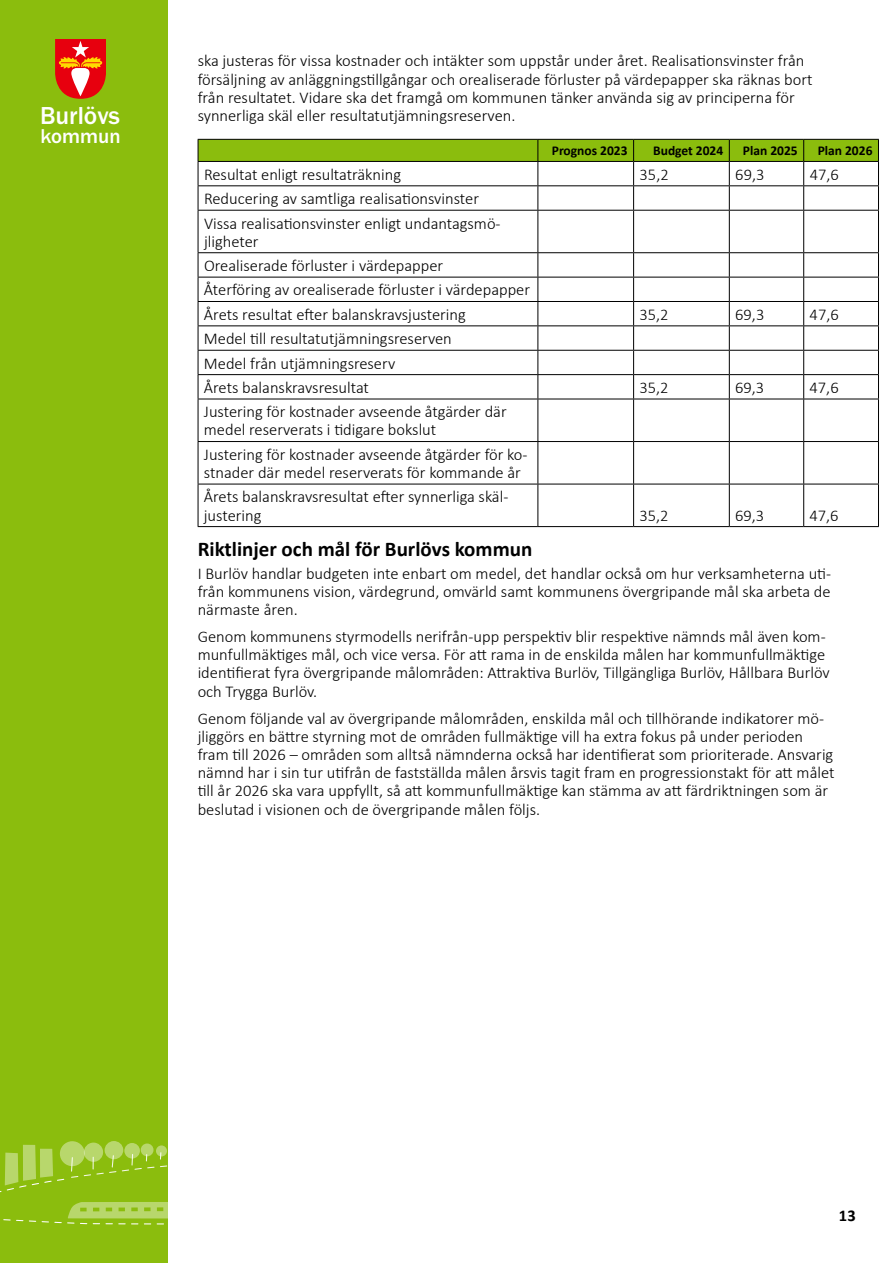
<style>
.page{position:relative;width:893px;height:1263px;background:#fff}
.page>*{position:absolute;margin:0;border:0;box-sizing:border-box;transform-origin:0 0}
.t1{font:500 25.35px "Franklin Gothic";color:#fff}
.t2{font:700 21px "Calibri";color:#000}
.t3{font:500 20.7px "Franklin Gothic";color:#fff}
.t4{font:300 16.5px/18.1px "Calibri";color:#000}
.t5{font:700 16.5px "Calibri";color:#000}
.t6{font:700 13.5px "Calibri";color:#000}
</style>
<div class="page">
<div style="left:0;top:0;width:167px;height:1263px;background:#8bbd0d"></div>
<svg style="left:84px;top:1142px;width:19px;height:20px"></svg>
<svg style="left:60px;top:1141px;width:25px;height:25px"></svg>
<div style="left:105px;top:1141px;width:18px;height:18px;background:#b8d76c;border-radius:50%"></div>
<svg style="left:124px;top:1143px;width:16px;height:15px"></svg>
<svg style="left:141px;top:1143px;width:13px;height:13px"></svg>
<svg style="left:0;top:1145px;width:167px;height:80px"></svg>
<svg style="left:55px;top:39px;width:51px;height:60px;background:#e4482d"></svg>
<svg style="left:199px;top:211px;width:679px;height:315px"></svg>
<svg style="left:198px;top:139px;width:681px;height:71px"></svg>
<hr style="left:198px;top:210px;width:340px;height:1px;background:#000">
<hr style="left:198px;top:211px;width:1px;height:41px;background:#000">
<hr style="left:538px;top:210px;width:96px;height:1px;background:#000">
<hr style="left:537px;top:211px;width:1px;height:41px;background:#000">
<hr style="left:634px;top:210px;width:95px;height:1px;background:#000">
<hr style="left:633px;top:211px;width:1px;height:41px;background:#000">
<hr style="left:729px;top:210px;width:75px;height:1px;background:#000">
<hr style="left:729px;top:211px;width:1px;height:41px;background:#000">
<hr style="left:804px;top:210px;width:75px;height:1px;background:#000">
<hr style="left:803px;top:211px;width:1px;height:41px;background:#000">
<hr style="left:878px;top:211px;width:1px;height:41px;background:#000">
<hr style="left:198px;top:252px;width:340px;height:1px;background:#000">
<hr style="left:538px;top:252px;width:96px;height:1px;background:#000">
<hr style="left:634px;top:252px;width:95px;height:1px;background:#000">
<hr style="left:729px;top:252px;width:75px;height:1px;background:#000">
<hr style="left:804px;top:252px;width:75px;height:1px;background:#000">
<hr style="left:198px;top:277px;width:340px;height:1px;background:#000">
<hr style="left:538px;top:277px;width:96px;height:1px;background:#000">
<hr style="left:634px;top:277px;width:95px;height:1px;background:#000">
<hr style="left:729px;top:277px;width:75px;height:1px;background:#000">
<hr style="left:804px;top:277px;width:75px;height:1px;background:#000">
<hr style="left:198px;top:301px;width:340px;height:1px;background:#000">
<hr style="left:538px;top:301px;width:96px;height:1px;background:#000">
<hr style="left:634px;top:301px;width:95px;height:1px;background:#000">
<hr style="left:729px;top:301px;width:75px;height:1px;background:#000">
<hr style="left:804px;top:301px;width:75px;height:1px;background:#000">
<hr style="left:198px;top:325px;width:340px;height:1px;background:#000">
<hr style="left:538px;top:325px;width:96px;height:1px;background:#000">
<hr style="left:634px;top:325px;width:95px;height:1px;background:#000">
<hr style="left:729px;top:325px;width:75px;height:1px;background:#000">
<hr style="left:804px;top:325px;width:75px;height:1px;background:#000">
<hr style="left:198px;top:350px;width:340px;height:1px;background:#000">
<hr style="left:538px;top:350px;width:96px;height:1px;background:#000">
<hr style="left:634px;top:350px;width:95px;height:1px;background:#000">
<hr style="left:729px;top:350px;width:75px;height:1px;background:#000">
<hr style="left:804px;top:350px;width:75px;height:1px;background:#000">
<hr style="left:198px;top:374px;width:340px;height:1px;background:#000">
<svg style="left:198px;top:253px;width:1px;height:146px"></svg>
<hr style="left:538px;top:374px;width:96px;height:1px;background:#000">
<svg style="left:537px;top:253px;width:1px;height:146px"></svg>
<hr style="left:634px;top:374px;width:95px;height:1px;background:#000">
<svg style="left:633px;top:253px;width:1px;height:146px"></svg>
<hr style="left:729px;top:374px;width:75px;height:1px;background:#000">
<svg style="left:729px;top:253px;width:1px;height:146px"></svg>
<hr style="left:804px;top:374px;width:75px;height:1px;background:#000">
<svg style="left:803px;top:253px;width:1px;height:146px"></svg>
<svg style="left:878px;top:253px;width:1px;height:146px"></svg>
<hr style="left:198px;top:399px;width:340px;height:1px;background:#000">
<hr style="left:198px;top:399px;width:1px;height:42px;background:#000">
<hr style="left:538px;top:399px;width:96px;height:1px;background:#000">
<hr style="left:537px;top:399px;width:1px;height:42px;background:#000">
<hr style="left:634px;top:399px;width:95px;height:1px;background:#000">
<hr style="left:633px;top:399px;width:1px;height:42px;background:#000">
<hr style="left:729px;top:399px;width:75px;height:1px;background:#000">
<hr style="left:729px;top:399px;width:1px;height:42px;background:#000">
<hr style="left:804px;top:399px;width:75px;height:1px;background:#000">
<hr style="left:803px;top:399px;width:1px;height:42px;background:#000">
<hr style="left:878px;top:399px;width:1px;height:42px;background:#000">
<hr style="left:198px;top:441px;width:340px;height:1px;background:#000">
<hr style="left:198px;top:442px;width:1px;height:42px;background:#000">
<hr style="left:538px;top:441px;width:96px;height:1px;background:#000">
<hr style="left:537px;top:442px;width:1px;height:42px;background:#000">
<hr style="left:634px;top:441px;width:95px;height:1px;background:#000">
<hr style="left:633px;top:442px;width:1px;height:42px;background:#000">
<hr style="left:729px;top:441px;width:75px;height:1px;background:#000">
<hr style="left:729px;top:442px;width:1px;height:42px;background:#000">
<hr style="left:804px;top:441px;width:75px;height:1px;background:#000">
<hr style="left:803px;top:442px;width:1px;height:42px;background:#000">
<hr style="left:878px;top:442px;width:1px;height:42px;background:#000">
<hr style="left:198px;top:484px;width:340px;height:1px;background:#000">
<hr style="left:198px;top:484px;width:1px;height:42px;background:#000">
<hr style="left:538px;top:484px;width:96px;height:1px;background:#000">
<hr style="left:537px;top:484px;width:1px;height:42px;background:#000">
<hr style="left:634px;top:484px;width:95px;height:1px;background:#000">
<hr style="left:633px;top:484px;width:1px;height:42px;background:#000">
<hr style="left:729px;top:484px;width:75px;height:1px;background:#000">
<hr style="left:729px;top:484px;width:1px;height:42px;background:#000">
<hr style="left:804px;top:484px;width:75px;height:1px;background:#000">
<hr style="left:803px;top:484px;width:1px;height:42px;background:#000">
<hr style="left:878px;top:484px;width:1px;height:42px;background:#000">
<hr style="left:198px;top:526px;width:340px;height:1px;background:#000">
<hr style="left:538px;top:526px;width:96px;height:1px;background:#000">
<hr style="left:634px;top:526px;width:95px;height:1px;background:#000">
<hr style="left:729px;top:526px;width:75px;height:1px;background:#000">
<hr style="left:804px;top:526px;width:75px;height:1px;background:#000">
<h1 class="t1" style="left:40px;top:100px;width:82px">Burlövs</h1>
<p class="t3" style="left:41px;top:123px;width:82px">kommun</p>
<p class="t4" style="left:198px;top:52px;width:616px">ska justeras för vissa kostnader och intäkter som uppstår under året. Realisationsvinster från försäljning av anläggningstillgångar och orealiserade förluster på värdepapper ska räknas bort från resultatet. Vidare ska det framgå om kommunen tänker använda sig av principerna för synnerliga skäl eller resultatutjämningsreserven.</p>
<p class="t6" style="left:552px;top:141px;width:77px">Prognos 2023</p>
<p class="t6" style="left:653px;top:141px;width:72px">Budget 2024</p>
<p class="t6" style="left:743px;top:141px;width:56px">Plan 2025</p>
<p class="t6" style="left:818px;top:141px;width:56px">Plan 2026</p>
<p class="t4" style="left:204px;top:165px;width:199px">Resultat enligt resultaträkning</p>
<p class="t4" style="left:640px;top:165px;width:31px">35,2</p>
<p class="t4" style="left:735px;top:165px;width:31px">69,3</p>
<p class="t4" style="left:810px;top:165px;width:31px">47,6</p>
<p class="t4" style="left:204px;top:186px;width:298px;line-height:24.3px">Reducering av samtliga realisationsvinster<br>Vissa realisationsvinster enligt undantagsmö-</p>
<p class="t4" style="left:204px;top:229px;width:328px;line-height:24.3px">jligheter<br>Orealiserade förluster i värdepapper<br>Återföring av orealiserade förluster i värdepapper Årets resultat efter balanskravsjustering</p>
<p class="t4" style="left:639px;top:305px;width:31px">35,2</p>
<p class="t4" style="left:735px;top:305px;width:31px">69,3</p>
<p class="t4" style="left:810px;top:305px;width:31px">47,6</p>
<p class="t4" style="left:204px;top:326px;width:249px;line-height:24.3px">Medel till resultatutjämningsreserven<br>Medel från utjämningsreserv<br>Årets balanskravsresultat</p>
<p class="t4" style="left:204px;top:403px;width:304px">Justering för kostnader avseende åtgärder där medel reserverats i tidigare bokslut</p>
<p class="t4" style="left:204px;top:445px;width:325px">Justering för kostnader avseende åtgärder för ko&shy;stnader där medel reserverats för kommande år</p>
<p class="t4" style="left:204px;top:488px;width:306px">Årets balanskravsresultat efter synnerliga skäl&shy;justering</p>
<p class="t4" style="left:639px;top:378px;width:31px">35,2</p>
<p class="t4" style="left:735px;top:378px;width:31px">69,3</p>
<p class="t4" style="left:810px;top:378px;width:31px">47,6</p>
<p class="t4" style="left:639px;top:506px;width:31px">35,2</p>
<p class="t4" style="left:735px;top:506px;width:31px">69,3</p>
<p class="t4" style="left:809px;top:506px;width:31px">47,6</p>
<p class="t2" style="left:198px;top:534px;width:336px">Riktlinjer och mål för Burlövs kommun</p>
<p class="t4" style="left:198px;top:564px;width:635px;text-align:justify">I Burlöv handlar budgeten inte enbart om medel, det handlar också om hur verksamheterna uti&shy;från kommunens vision, värdegrund, omvärld samt kommunens övergripande mål ska arbeta de närmaste åren.</p>
<p class="t4" style="left:198px;top:627px;width:634px">Genom kommunens styrmodells nerifrån-upp perspektiv blir respektive nämnds mål även kom&shy;munfullmäktiges mål, och vice versa. För att rama in de enskilda målen har kommunfullmäktige identifierat fyra övergripande målområden: Attraktiva Burlöv, Tillgängliga Burlöv, Hållbara Burlöv och Trygga Burlöv.</p>
<p class="t4" style="left:198px;top:709px;width:638px">Genom följande val av övergripande målområden, enskilda mål och tillhörande indikatorer mö&shy;jliggörs en bättre styrning mot de områden fullmäktige vill ha extra fokus på under perioden fram till 2026 – områden som alltså nämnderna också har identifierat som prioriterade. Ansvarig nämnd har i sin tur utifrån de fastställda målen årsvis tagit fram en progressionstakt för att målet till år 2026 ska vara uppfyllt, så att kommunfullmäktige kan stämma av att färdriktningen som är beslutad i visionen och de övergripande målen följs.</p>
<p class="t5" style="left:839px;top:1204px;width:18px">13</p>
</div>
